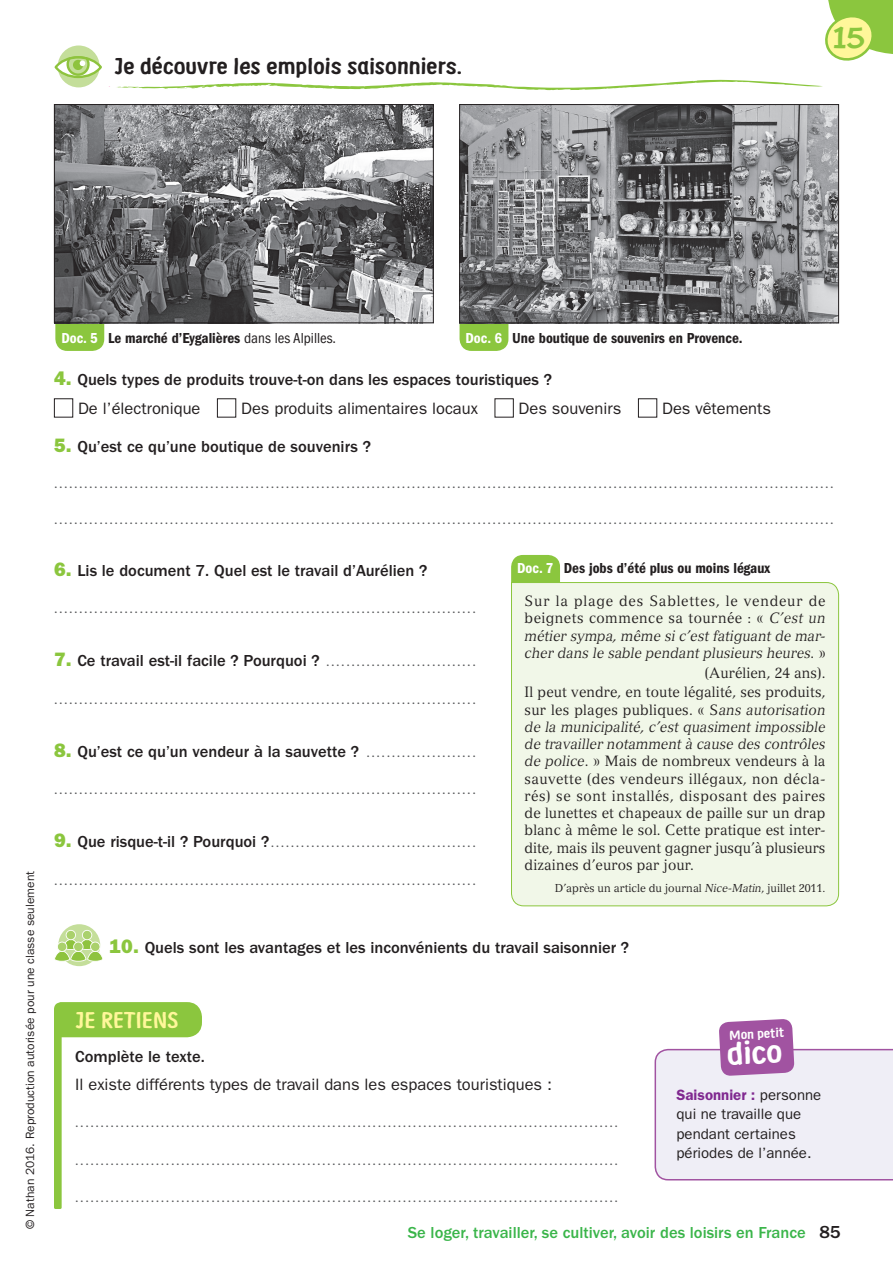
<style>
.page{position:relative;width:893px;height:1263px;background:#fff}
.page>*{position:absolute;margin:0;border:0;box-sizing:border-box;transform-origin:0 0}
.t1{font:700 31.8px "Supernettcn";color:#fff;scale:1.2 1}
.t2{font:28.35px "Bleeker";color:#8bc63e;scale:1.2 1}
.t3{font:700 22.5px "Supernettcn";color:#231f20;scale:1.2 1}
.t4{font:700 22.5px "Supernettcn";color:#fff79a;scale:1.2 1}
.t5{font:500 18px "ITC Franklin Gothic Std";color:#231f20}
.t6{font:500 16.5px/29.5px "ITC Franklin Gothic Std";color:#231f20}
.t7{font:16.5px "ITC Franklin Gothic Std";color:#231f20}
.t8{font:500 16.5px "ITC Franklin Gothic Std";color:#3ab54a}
.t9{font:500 15px "FS Lola";color:#57585a}
.t10{font:15px "ITC Franklin Gothic Std Dm Cd";color:#231f20}
.t11{font:15px/19.5px "ITC Franklin Gothic Std";color:#231f20}
.t12{font:14.7px/17.2px "Versailles LT Std";letter-spacing:.01em;color:#231f20;text-align:right;scale:.93 1}
.t13{font:italic 14.7px/17.2px "Versailles LT Std";letter-spacing:.01em;color:#231f20;text-align:justify;scale:.93 1}
.t14{font:700 12.9px "Supernettcn";color:#fff;scale:1.2 1}
.t15{font:12px "ITC Franklin Gothic Std";color:#231f20}
.t16{font:11.25px "Versailles LT Std";color:#231f20;scale:.95 1}
.s1{color:#fff}
.s2{font-family:"ITC Franklin Gothic Std";font-stretch:condensed}
.s3{font-family:"ITC Franklin Gothic Std Hvy";font-weight:400;font-size:19.5px;color:#8bc63e}
.s4{font-weight:400}
.s5{font-family:"FS Lola";font-size:15px;color:#57585a}
.s6{font-family:"ITC Franklin Gothic Std";font-size:16.5px;color:#231f20}
.s7{font-style:normal}
.s8{font-style:italic}
.s9{font-weight:600;color:#802990}
</style>
<div class="page">
<div style="left:54px;top:1002px;width:148px;height:35px;background:#8bc63e"></div>
<div style="left:54px;top:1018px;width:8px;height:191px;background:#8bc63e;border-radius:2px"></div>
<svg style="left:655px;top:1019px;width:238px;height:161px"></svg>
<svg style="left:825px;top:0;width:68px;height:61px"></svg>
<svg style="left:109px;top:80px;width:713px;height:10px"></svg>
<div style="left:58px;top:45px;width:42px;height:42px;background:#c4de9a;border-radius:50%"></div>
<svg style="left:56px;top:57px;width:45px;height:20px"></svg>
<div style="left:55px;top:56px;width:47px;height:22px;border:2px solid #8ec33e;border-radius:50%"></div>
<svg style="left:65px;top:56px;width:26px;height:21px"></svg>
<svg style="left:55px;top:323px;width:49px;height:28px"></svg>
<svg style="left:460px;top:323px;width:48px;height:28px"></svg>
<img style="left:56px;top:106px;width:376px;height:215px">
<div style="left:54px;top:104px;width:380px;height:219px;border:1px solid #231f20"></div>
<img style="left:461px;top:106px;width:376px;height:215px">
<div style="left:459px;top:104px;width:380px;height:219px;border:1px solid #231f20"></div>
<svg style="left:511px;top:555px;width:49px;height:27px"></svg>
<div style="left:511px;top:582px;width:328px;height:324px;background:#f1f7e8"></div>
<div style="left:54px;top:398px;width:19px;height:19px;border:1px solid #231f20"></div>
<div style="left:217px;top:398px;width:19px;height:19px;border:1px solid #231f20"></div>
<div style="left:495px;top:398px;width:19px;height:19px;border:1px solid #231f20"></div>
<div style="left:638px;top:398px;width:19px;height:19px;border:1px solid #231f20"></div>
<div style="left:58px;top:924px;width:42px;height:42px;background:#c4de9a;border-radius:50%"></div>
<svg style="left:54px;top:930px;width:49px;height:32px"></svg>
<h3 class="t3" style="left:115px;top:58px;width:291px">Je découvre les emplois saisonniers.</h3>
<h2 class="t2" style="left:834px;top:28px;width:27px">15</h2>
<p class="t15" style="left:25px;top:1229px;width:360px;rotate:-90deg">© Nathan 2016. Reproduction autorisée pour une classe seulement</p>
<p class="t10" style="left:61px;top:332px;width:276px"><span class="s1">Doc. 5</span> Le marché d’Eygalières <span class="s2">dans les Alpilles.</span></p>
<p class="t10" style="left:465px;top:332px;width:279px"><span class="s1">Doc. 6</span> Une boutique de souvenirs en Provence.</p>
<p class="t6" style="left:78px;top:366px;width:475px;text-indent:-24px"><span class="s3">4.</span> Quels types de produits trouve-t-on dans les espaces touristiques ?<br><span class="s4">De l’électronique</span></p>
<p class="t7" style="left:241px;top:403px;width:238px">Des produits alimentaires locaux</p>
<p class="t7" style="left:519px;top:403px;width:104px">Des souvenirs</p>
<p class="t7" style="left:662px;top:403px;width:110px">Des vêtements</p>
<p class="t6" style="left:54px;top:434px;width:318px"><span class="s3">5.</span> Qu’est ce qu’une boutique de souvenirs ?</p>
<p class="t9" style="left:54px;top:478px;width:781px">...........................................................................................................................................................</p>
<p class="t9" style="left:54px;top:514px;width:781px">...........................................................................................................................................................</p>
<p class="t6" style="left:54px;top:557px;width:375px"><span class="s3">6.</span> Lis le document 7. Quel est le travail d’Aurélien ?</p>
<p class="t9" style="left:54px;top:603px;width:423px">....................................................................................</p>
<p class="t6" style="left:54px;top:648px;width:423px"><span class="s3">7.</span> Ce travail est-il facile ? Pourquoi ? <span class="s5">..............................</span></p>
<p class="t9" style="left:54px;top:693px;width:423px">....................................................................................</p>
<p class="t6" style="left:54px;top:738px;width:423px"><span class="s3">8.</span> Qu’est ce qu’un vendeur à la sauvette ? <span class="s5">......................</span></p>
<p class="t9" style="left:54px;top:784px;width:423px">....................................................................................</p>
<p class="t9" style="left:54px;top:837px;width:423px"><span class="s3">9.</span> <span class="s6">Que risque-t-il ? Pourquoi ?</span> .........................................</p>
<p class="t9" style="left:54px;top:874px;width:423px">....................................................................................</p>
<p class="t10" style="left:517px;top:563px;width:255px"><span class="s1">Doc. 7</span> Des jobs d’été plus ou moins légaux</p>
<p class="t13" style="left:525px;top:594px;width:325px"><span class="s7">Sur la plage des Sablettes, le vendeur de beignets commence sa tournée : «</span> C’est un métier sympa, même si c’est fatiguant de mar&shy;cher dans le sable pendant plusieurs heures. <span class="s7">»</span></p>
<p class="t12" style="left:525px;top:664px;width:325px;line-height:19.8px">(Aurélien, 24 ans).<br>Il peut vendre, en toute légalité, ses produits,</p>
<p class="t12" style="left:525px;top:702px;width:325px;text-align:justify">sur les plages publiques. « S<span class="s8">ans autorisation de la municipalité, c’est quasiment impossible de travailler notamment à cause des contrôles de police</span>. » Mais de nombreux vendeurs à la sauvette (des vendeurs illégaux, non décla&shy;rés) se sont installés, disposant des paires de lunettes et chapeaux de paille sur un drap blanc à même le sol. Cette pratique est inter&shy;dite, mais ils peuvent gagner jusqu’à plusieurs dizaines d’euros par jour.</p>
<p class="t16" style="left:555px;top:884px;width:286px">D’après un article du journal <span class="s8">Nice-Matin</span>, juillet 2011.</p>
<p class="t6" style="left:110px;top:934px;width:521px"><span class="s3">10.</span> Quels sont les avantages et les inconvénients du travail saisonnier ?</p>
<h3 class="t4" style="left:76px;top:1012px;width:87px">JE RETIENS</h3>
<p class="t6" style="left:75px;top:1044px;width:131px">Complète le texte.</p>
<p class="t7" style="left:75px;top:1078px;width:478px">Il existe différents types de travail dans les espaces touristiques :</p>
<p class="t9" style="left:75px;top:1116px;width:544px">............................................................................................................</p>
<p class="t9" style="left:75px;top:1154px;width:544px">............................................................................................................</p>
<p class="t9" style="left:75px;top:1191px;width:544px">............................................................................................................</p>
<p class="t14" style="left:729px;top:1030px;width:47px;rotate:-3deg">Mon petit</p>
<h1 class="t1" style="left:726px;top:1042px;width:48px;rotate:-3deg">dico</h1>
<p class="t11" style="left:676px;top:1086px;width:146px"><span class="s9">Saisonnier :</span> personne qui ne travaille que pendant certaines périodes de l’année.</p>
<p class="t8" style="left:408px;top:1226px;width:400px">Se loger, travailler, se cultiver, avoir des loisirs en France</p>
<p class="t5" style="left:819px;top:1225px;width:23px">85</p>
</div>
